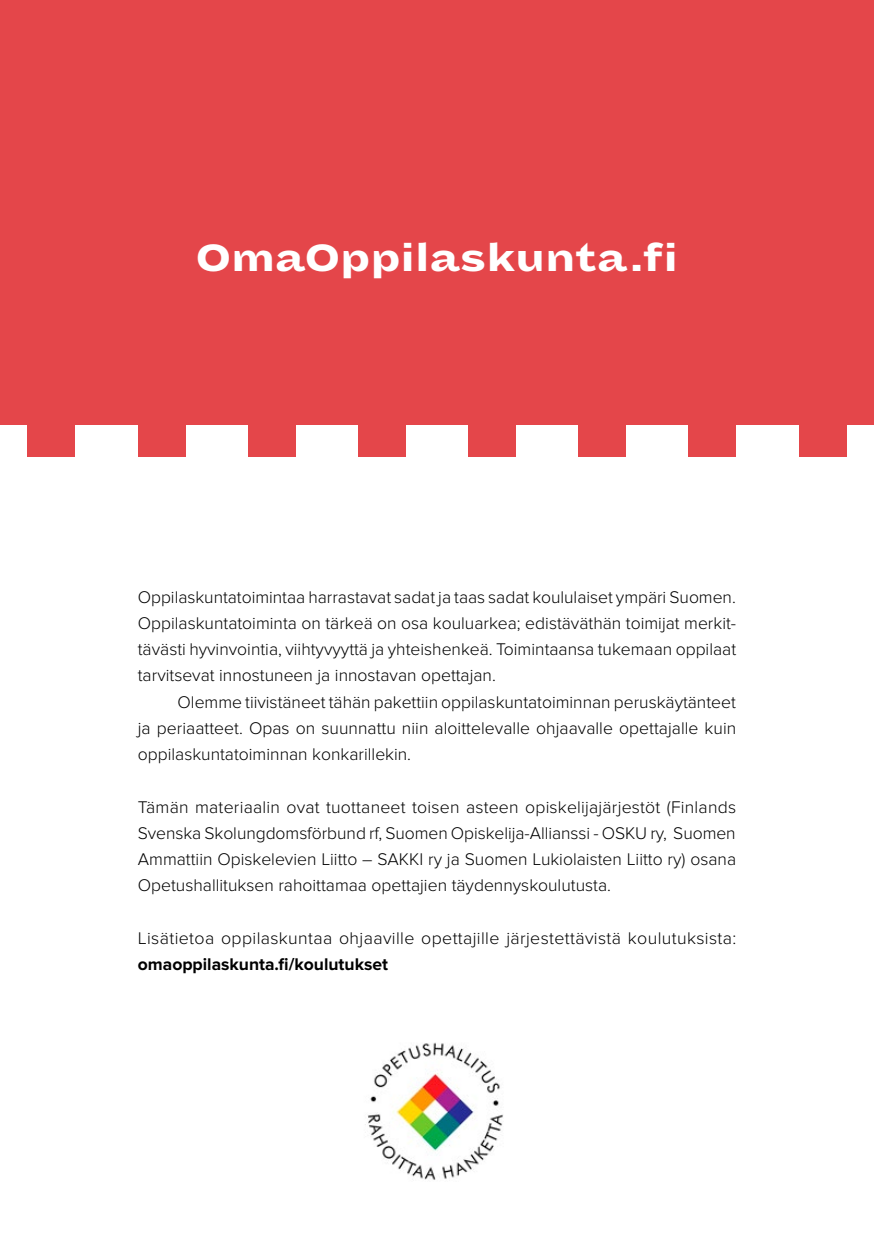
<style>
.page{position:relative;width:874px;height:1241px;background:#fff}
.page>*{position:absolute;margin:0;border:0;box-sizing:border-box;transform-origin:0 0}
.t1{font:900 42px "Dia";color:#fff}
.t2{font:300 17.5px/26.2px "Proxima Nova";color:#000;text-align:justify}
.t3{font:300 17.5px "Proxima Nova";letter-spacing:.02em;color:#000}
.t4{font:700 17.5px "Proxima Nova";color:#000}
</style>
<div class="page">
<div style="left:0;top:0;width:873px;height:425px;background:#e4464a"></div>
<div style="left:28px;top:393px;width:47px;height:64px;background:#e4464a"></div>
<div style="left:138px;top:393px;width:47px;height:64px;background:#e4464a"></div>
<div style="left:248px;top:393px;width:47px;height:64px;background:#e4464a"></div>
<div style="left:358px;top:393px;width:47px;height:64px;background:#e4464a"></div>
<div style="left:468px;top:393px;width:47px;height:64px;background:#e4464a"></div>
<div style="left:578px;top:393px;width:47px;height:64px;background:#e4464a"></div>
<div style="left:688px;top:393px;width:47px;height:64px;background:#e4464a"></div>
<div style="left:798px;top:393px;width:47px;height:64px;background:#e4464a"></div>
<img style="left:365px;top:1042px;width:138px;height:138px">
<h1 class="t1" style="left:196px;top:233px;width:483px">OmaOppilaskunta.fi</h1>
<p class="t2" style="left:138px;top:583px;width:599px">Oppilaskuntatoimintaa harrastavat sadat ja taas sadat koululaiset ympäri Suomen.<br>Oppilaskuntatoiminta on tärkeä on osa kouluarkea; edistäväthän toimijat merkit&shy;tävästi hyvinvointia, viihtyvyyttä ja yhteishenkeä. Toimintaansa tukemaan oppilaat tarvitsevat innostuneen ja innostavan opettajan.</p>
<p class="t2" style="left:138px;top:688px;width:599px;text-indent:40px">Olemme tiivistäneet tähän pakettiin oppilaskuntatoiminnan peruskäytänteet ja periaatteet. Opas on suunnattu niin aloittelevalle ohjaavalle opettajalle kuin oppilaskuntatoiminnan konkarillekin.</p>
<p class="t2" style="left:138px;top:793px;width:599px">Tämän materiaalin ovat tuottaneet toisen asteen opiskelijajärjestöt (Finlands Svenska Skolungdomsförbund rf, Suomen Opiskelija-Allianssi - OSKU ry, Suomen Ammattiin Opiskelevien Liitto – SAKKI ry ja Suomen Lukiolaisten Liitto ry) osana Opetushallituksen rahoittamaa opettajien täydennyskoulutusta.</p>
<p class="t3" style="left:138px;top:928px;width:599px">Lisätietoa oppilaskuntaa ohjaaville opettajille järjestettävistä koulutuksista:</p>
<p class="t4" style="left:138px;top:954px;width:251px">omaoppilaskunta.fi/koulutukset</p>
</div>
